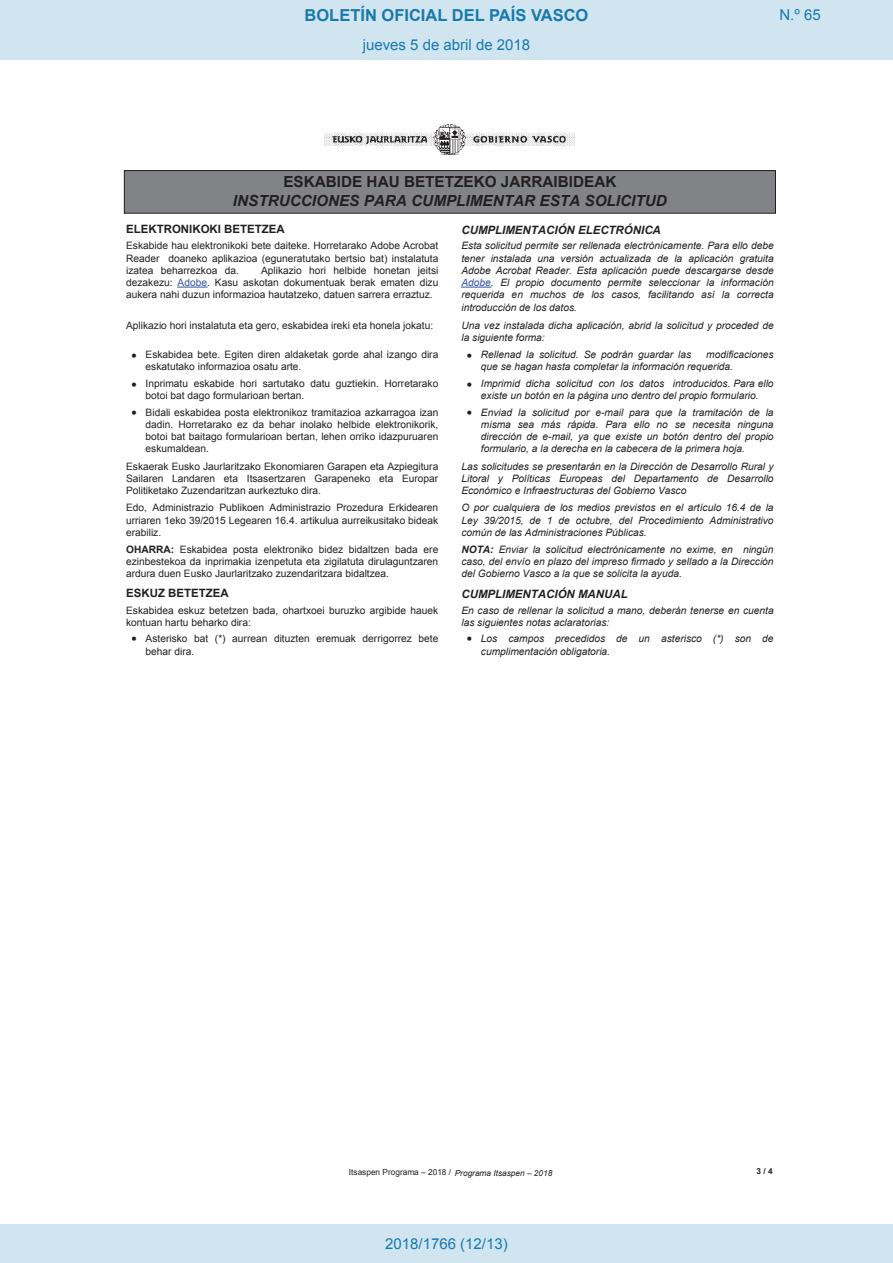
<style>
.page{position:relative;width:893px;height:1263px;background:#fff}
.page>*{position:absolute;margin:0;border:0;box-sizing:border-box;transform-origin:0 0}
.t1{font:700 16.5px "Arial";color:#1879ad}
.t2{font:italic 700 15.3px/18.3px "Arial";color:#231f20;text-align:center}
.Paginacion_Centro{font:15px "Arial";color:#1879ad}
.t3{font:italic 700 11.4px "Arial";color:#231f20}
.t4{font:700 11.4px "Arial";color:#231f20}
.t5{font:italic 10.2px/12.3px "Arial";color:#231f20;text-align:justify}
.t6{font:10.2px/12.3px "Arial";color:#231f20;text-align:justify}
.t7{font:8.25px "Arial";color:#231f20}
.t8{font:700 8.25px "Arial";color:#231f20}
.s1{font-style:normal}
.s2{color:#3353a4}
.s3{font-weight:700}
.s4{font-style:italic}
</style>
<div class="page">
<img style="left:324px;top:124px;width:251px;height:30px">
<div style="left:124px;top:171px;width:651px;height:42px;background:#818386"></div>
<div style="left:124px;top:170px;width:652px;height:44px;border:1px solid #231f20"></div>
<svg style="left:178px;top:287px;width:29px;height:1px"></svg>
<hr style="left:461px;top:287px;width:30px;height:1px;background:#3353a4">
<div style="left:0;top:0;width:893px;height:60px;background:#d0e5f0"></div>
<div style="left:0;top:1225px;width:893px;height:38px;background:#d0e5f0"></div>
<h1 class="t1" style="left:305px;top:4px;width:285px">BOLETÍN OFICIAL DEL PAÍS VASCO</h1>
<h3 class="Paginacion_Centro" style="left:779px;top:5px;width:43px">N.º 65</h3>
<h3 class="Paginacion_Centro" style="left:363px;top:35px;width:169px">jueves 5 de abril de 2018</h3>
<p class="t2" style="left:233px;top:173px;width:436px"><span class="s1">ESKABIDE HAU BETETZEKO JARRAIBIDEAK<br></span>INSTRUCCIONES PARA CUMPLIMENTAR ESTA SOLICITUD</p>
<p class="t4" style="left:126px;top:222px;width:160px">ELEKTRONIKOKI BETETZEA</p>
<p class="t3" style="left:461px;top:222px;width:201px">CUMPLIMENTACIÓN ELECTRÓNICA</p>
<p class="t6" style="left:126px;top:240px;width:314px">Eskabide hau elektronikoki bete daiteke. Horretarako Adobe Acrobat Reader doaneko aplikazioa (eguneratutako bertsio bat) instalatuta izatea beharrezkoa da.</p>
<p class="t5" style="left:461px;top:240px;width:314px">Esta solicitud permite ser rellenada electrónicamente. Para ello debe tener instalada una versión actualizada de la aplicación gratuita Adobe Acrobat Reader. Esta aplicación puede descargarse desde <span class="s2">Adobe</span>. El propio documento permite seleccionar la información requerida en muchos de los casos, facilitando así la correcta introducción de los datos.</p>
<p class="t6" style="left:126px;top:264px;width:314px;text-indent:135px">Aplikazio hori helbide honetan jeitsi dezakezu: <span class="s2">Adobe</span>. Kasu askotan dokumentuak berak ematen dizu aukera nahi duzun informazioa hautatzeko, datuen sarrera erraztuz.</p>
<p class="t6" style="left:126px;top:319px;width:309px">Aplikazio hori instalatuta eta gero, eskabidea ireki eta honela jokatu:</p>
<p class="t5" style="left:461px;top:319px;width:314px">Una vez instalada dicha aplicación, abrid la solicitud y proceded de la siguiente forma:</p>
<p class="t6" style="left:146px;top:348px;width:294px;text-indent:-14px">• Eskabidea bete. Egiten diren aldaketak gorde ahal izango dira eskatutako informazioa osatu arte.</p>
<p class="t5" style="left:467px;top:348px;width:226px">• Rellenad la solicitud. Se podrán guardar las</p>
<p class="t5" style="left:481px;top:348px;width:294px;text-indent:225px">modificaciones que se hagan hasta completar la información requerida.</p>
<p class="t6" style="left:146px;top:377px;width:294px;text-indent:-14px">• Inprimatu eskabide hori sartutako datu guztiekin. Horretarako botoi bat dago formularioan bertan.</p>
<p class="t5" style="left:467px;top:377px;width:308px;text-align:center">• Imprimid dicha solicitud con los datos introducidos. Para ello existe un botón en la página uno dentro del propio formulario.</p>
<p class="t6" style="left:146px;top:406px;width:294px;text-indent:-14px">• Bidali eskabidea posta elektronikoz tramitazioa azkarragoa izan dadin. Horretarako ez da behar inolako helbide elektronikorik, botoi bat baitago formularioan bertan, lehen orriko idazpuruaren eskumaldean.</p>
<p class="t5" style="left:481px;top:406px;width:294px;text-indent:-14px">• Enviad la solicitud por e-mail para que la tramitación de la misma sea más rápida. Para ello no se necesita ninguna dirección de e-mail, ya que existe un botón dentro del propio formulario, a la derecha en la cabecera de la primera hoja.</p>
<p class="t6" style="left:126px;top:460px;width:314px">Eskaerak Eusko Jaurlaritzako Ekonomiaren Garapen eta Azpiegitura Sailaren Landaren eta Itsasertzaren Garapeneko eta Europar Politiketako Zuzendaritzan aurkeztuko dira.</p>
<p class="t5" style="left:461px;top:460px;width:314px">Las solicitudes se presentarán en la Dirección de Desarrollo Rural y Litoral y Políticas Europeas del Departamento de Desarrollo Económico e Infraestructuras del Gobierno Vasco</p>
<p class="t6" style="left:126px;top:502px;width:314px">Edo, Administrazio Publikoen Administrazio Prozedura Erkidearen urriaren 1eko 39/2015 Legearen 16.4. artikulua aurreikusitako bideak erabiliz.</p>
<p class="t5" style="left:461px;top:502px;width:314px">O por cualquiera de los medios previstos en el artículo 16.4 de la Ley 39/2015, de 1 de octubre, del Procedimiento Administrativo común de las Administraciones Públicas.</p>
<p class="t6" style="left:126px;top:543px;width:314px"><span class="s3">OHARRA:</span> Eskabidea posta elektroniko bidez bidaltzen bada ere ezinbestekoa da inprimakia izenpetuta eta zigilatuta dirulaguntzaren ardura duen Eusko Jaurlaritzako zuzendaritzara bidaltzea.</p>
<p class="t5" style="left:461px;top:543px;width:314px"><span class="s3">NOTA:</span> Enviar la solicitud electrónicamente no exime, en ningún caso, del envío en plazo del impreso firmado y sellado a la Dirección del Gobierno Vasco a la que se solicita la ayuda.</p>
<p class="t4" style="left:126px;top:586px;width:104px">ESKUZ BETETZEA</p>
<p class="t3" style="left:461px;top:587px;width:168px">CUMPLIMENTACIÓN MANUAL</p>
<p class="t6" style="left:126px;top:604px;width:314px">Eskabidea eskuz betetzen bada, ohartxoei buruzko argibide hauek kontuan hartu beharko dira:</p>
<p class="t5" style="left:461px;top:604px;width:314px">En caso de rellenar la solicitud a mano, deberán tenerse en cuenta las siguientes notas aclaratorias:</p>
<p class="t6" style="left:146px;top:633px;width:294px;text-indent:-14px">• Asterisko bat (*) aurrean dituzten eremuak derrigorrez bete behar dira.</p>
<p class="t5" style="left:481px;top:633px;width:294px;text-indent:-14px">• Los campos precedidos de un asterisco (*) son de cumplimentación obligatoria.</p>
<p class="t7" style="left:349px;top:1167px;width:205px">Itsaspen Programa – 2018 / <span class="s4">Programa Itsaspen – 2018</span></p>
<p class="Paginacion_Centro" style="left:385px;top:1234px;width:124px">2018/1766 (12/13)</p>
<p class="t8" style="left:756px;top:1166px;width:18px">3 / 4</p>
</div>
